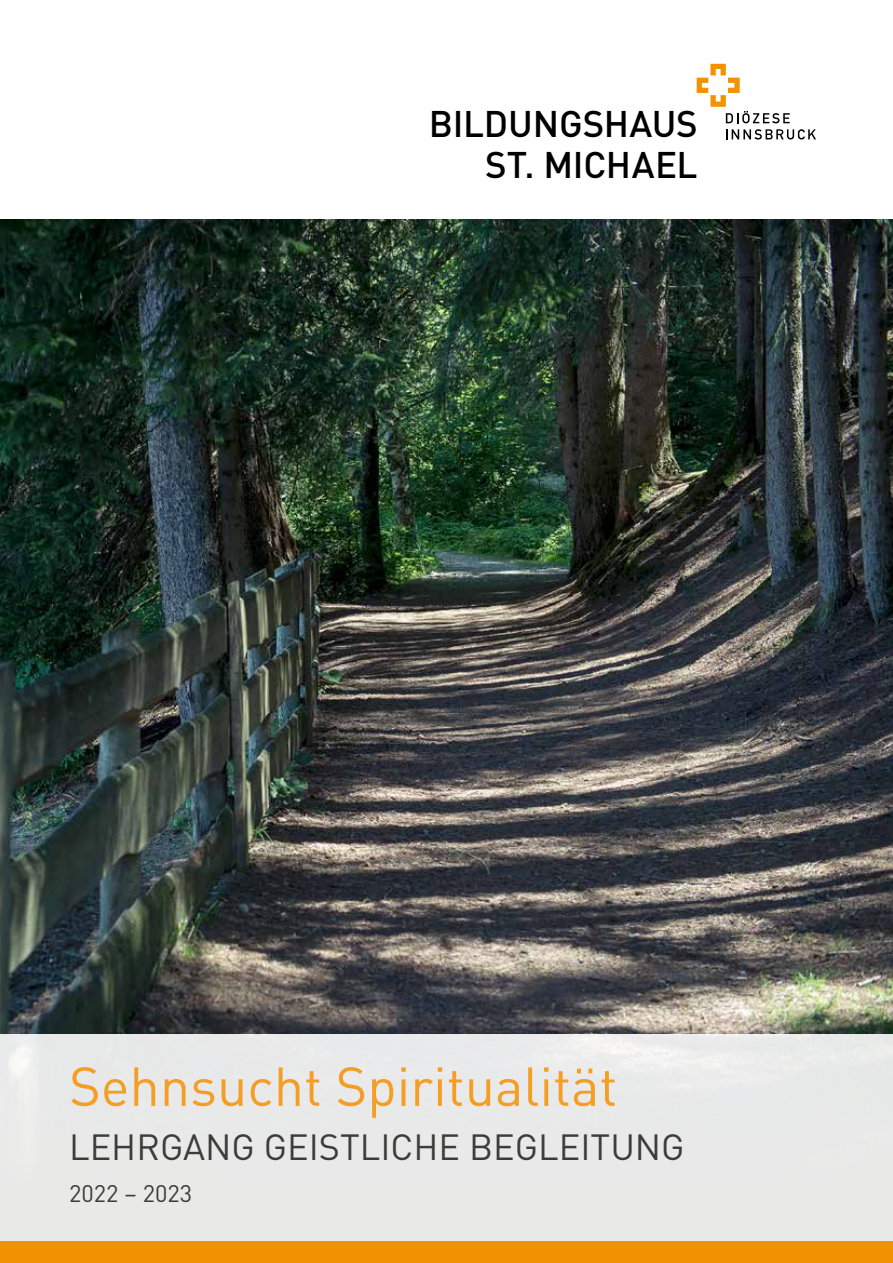
<style>
.page{position:relative;width:893px;height:1263px;background:#fff}
.page>*{position:absolute;margin:0;border:0;box-sizing:border-box;transform-origin:0 0}
.t1{font:54px "DIN";color:#f59e24}
.t2{font:500 36.6px/41px "DIN Pro";letter-spacing:-.005em;color:#000;text-align:right}
.t3{font:36px "DIN";color:#3c3c3b}
.t4{font:23.7px "DIN";color:#3c3c3b}
</style>
<div class="page">
<img style="left:0;top:219px;width:893px;height:815px">
<div style="left:0;top:1034px;width:893px;height:215px;background:#e9e9e9"></div>
<svg style="left:726px;top:129px;width:90px;height:11px"></svg>
<svg style="left:697px;top:64px;width:93px;height:59px"></svg>
<div style="left:0;top:1242px;width:893px;height:21px;background:#f39200"></div>
<p class="t2" style="left:429px;top:102px;width:270px">BILDUNGSHAUS<br>ST. MICHAEL</p>
<h1 class="t1" style="left:69px;top:1053px;width:550px">Sehnsucht Spiritualität</h1>
<p class="t3" style="left:69px;top:1124px;width:617px">LEHRGANG GEISTLICHE BEGLEITUNG</p>
<p class="t4" style="left:69px;top:1178px;width:125px">2022 – 2023</p>
</div>
